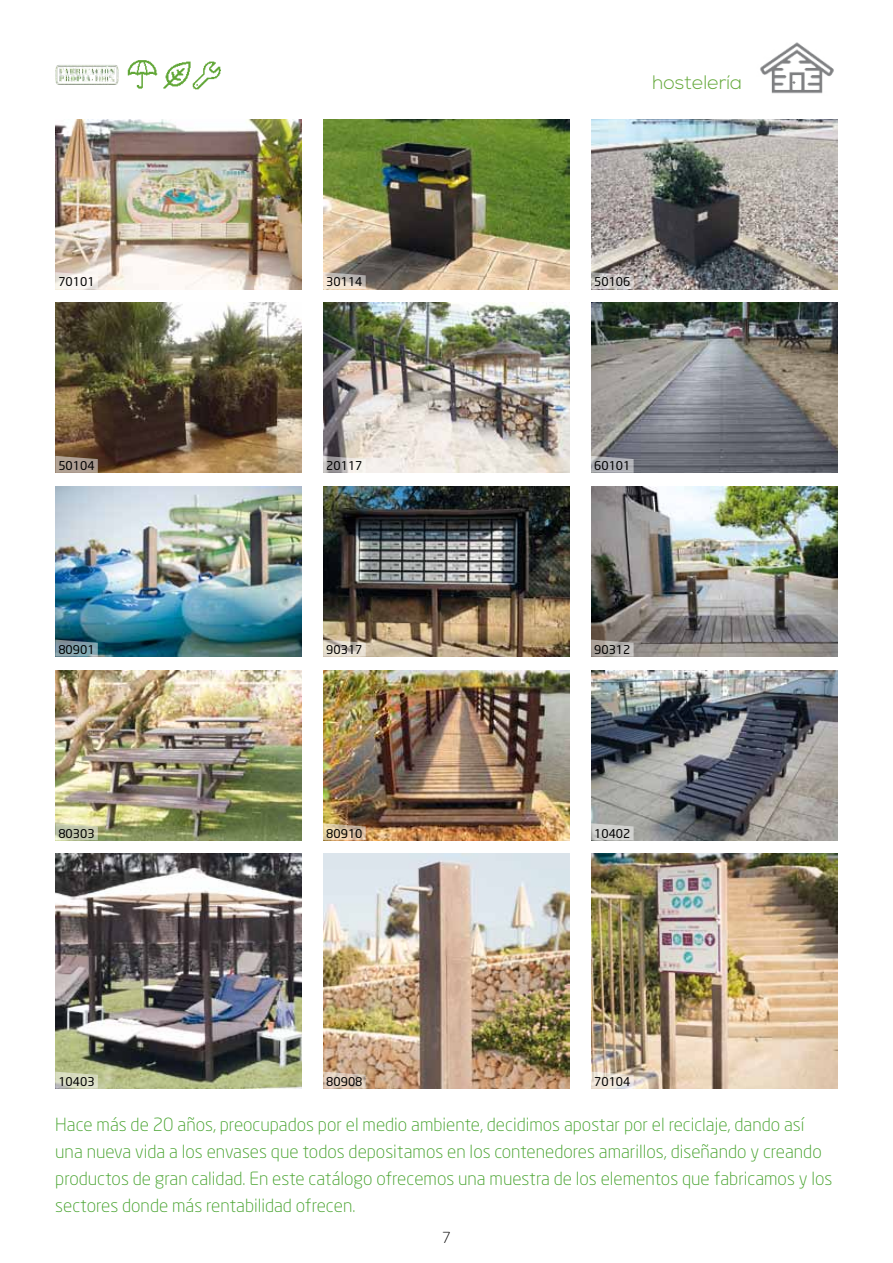
<style>
.page{position:relative;width:893px;height:1263px;background:#fff}
.page>*{position:absolute;margin:0;border:0;box-sizing:border-box;transform-origin:0 0}
.t1{font:300 19.5px "Nexa";color:#62a738}
.t2{font:300 18px/27px "Neo Sans";color:#44a12b}
.t3{font:300 15px "Neo Sans";color:#000}
.t4{font:12px "Neo Sans";color:#000}
</style>
<div class="page">
<img style="left:55px;top:303px;width:247px;height:170px">
<img style="left:323px;top:303px;width:247px;height:170px">
<img style="left:591px;top:303px;width:247px;height:170px">
<img style="left:55px;top:854px;width:247px;height:235px">
<img style="left:323px;top:854px;width:247px;height:235px">
<img style="left:591px;top:854px;width:247px;height:235px">
<img style="left:55px;top:119px;width:247px;height:170px">
<img style="left:323px;top:119px;width:247px;height:170px">
<img style="left:591px;top:119px;width:247px;height:170px">
<img style="left:55px;top:670px;width:247px;height:170px">
<img style="left:323px;top:670px;width:247px;height:170px">
<img style="left:591px;top:670px;width:247px;height:170px">
<img style="left:55px;top:486px;width:247px;height:171px">
<img style="left:323px;top:486px;width:247px;height:171px">
<img style="left:591px;top:486px;width:247px;height:171px">
<img style="left:760px;top:42px;width:74px;height:52px">
<svg style="left:55px;top:1071px;width:43px;height:18px"></svg>
<svg style="left:323px;top:1071px;width:43px;height:18px"></svg>
<svg style="left:591px;top:1071px;width:43px;height:18px"></svg>
<svg style="left:55px;top:823px;width:43px;height:17px"></svg>
<svg style="left:323px;top:823px;width:43px;height:17px"></svg>
<svg style="left:591px;top:823px;width:43px;height:17px"></svg>
<svg style="left:55px;top:639px;width:43px;height:18px"></svg>
<svg style="left:323px;top:639px;width:43px;height:18px"></svg>
<svg style="left:591px;top:639px;width:43px;height:18px"></svg>
<svg style="left:55px;top:456px;width:43px;height:17px"></svg>
<svg style="left:323px;top:456px;width:43px;height:17px"></svg>
<svg style="left:591px;top:456px;width:43px;height:17px"></svg>
<svg style="left:55px;top:272px;width:43px;height:17px"></svg>
<svg style="left:323px;top:272px;width:43px;height:17px"></svg>
<svg style="left:591px;top:272px;width:43px;height:17px"></svg>
<img style="left:127px;top:60px;width:64px;height:29px">
<img style="left:192px;top:61px;width:29px;height:29px">
<img style="left:55px;top:65px;width:64px;height:20px">
<p class="t1" style="left:652px;top:71px;width:91px">hostelería</p>
<p class="t4" style="left:58px;top:275px;width:38px">70101</p>
<p class="t4" style="left:326px;top:275px;width:38px">30114</p>
<p class="t4" style="left:594px;top:275px;width:38px">50106</p>
<p class="t4" style="left:58px;top:458px;width:38px">50104</p>
<p class="t4" style="left:326px;top:458px;width:38px">20117</p>
<p class="t4" style="left:594px;top:458px;width:38px">60101</p>
<p class="t4" style="left:58px;top:642px;width:38px">80901</p>
<p class="t4" style="left:326px;top:642px;width:38px">90317</p>
<p class="t4" style="left:594px;top:642px;width:38px">90312</p>
<p class="t4" style="left:58px;top:826px;width:38px">80303</p>
<p class="t4" style="left:326px;top:826px;width:38px">80910</p>
<p class="t4" style="left:594px;top:826px;width:38px">10402</p>
<p class="t4" style="left:58px;top:1074px;width:38px">10403</p>
<p class="t4" style="left:326px;top:1074px;width:38px">80908</p>
<p class="t4" style="left:594px;top:1074px;width:38px">70104</p>
<p class="t2" style="left:55px;top:1111px;width:779px">Hace más de 20 años, preocupados por el medio ambiente, decidimos apostar por el reciclaje, dando así una nueva vida a los envases que todos depositamos en los contenedores amarillos, diseñando y creando productos de gran calidad. En este catálogo ofrecemos una muestra de los elementos que fabricamos y los sectores donde más rentabilidad ofrecen.</p>
<p class="t3" style="left:442px;top:1229px;width:10px">7</p>
</div>
